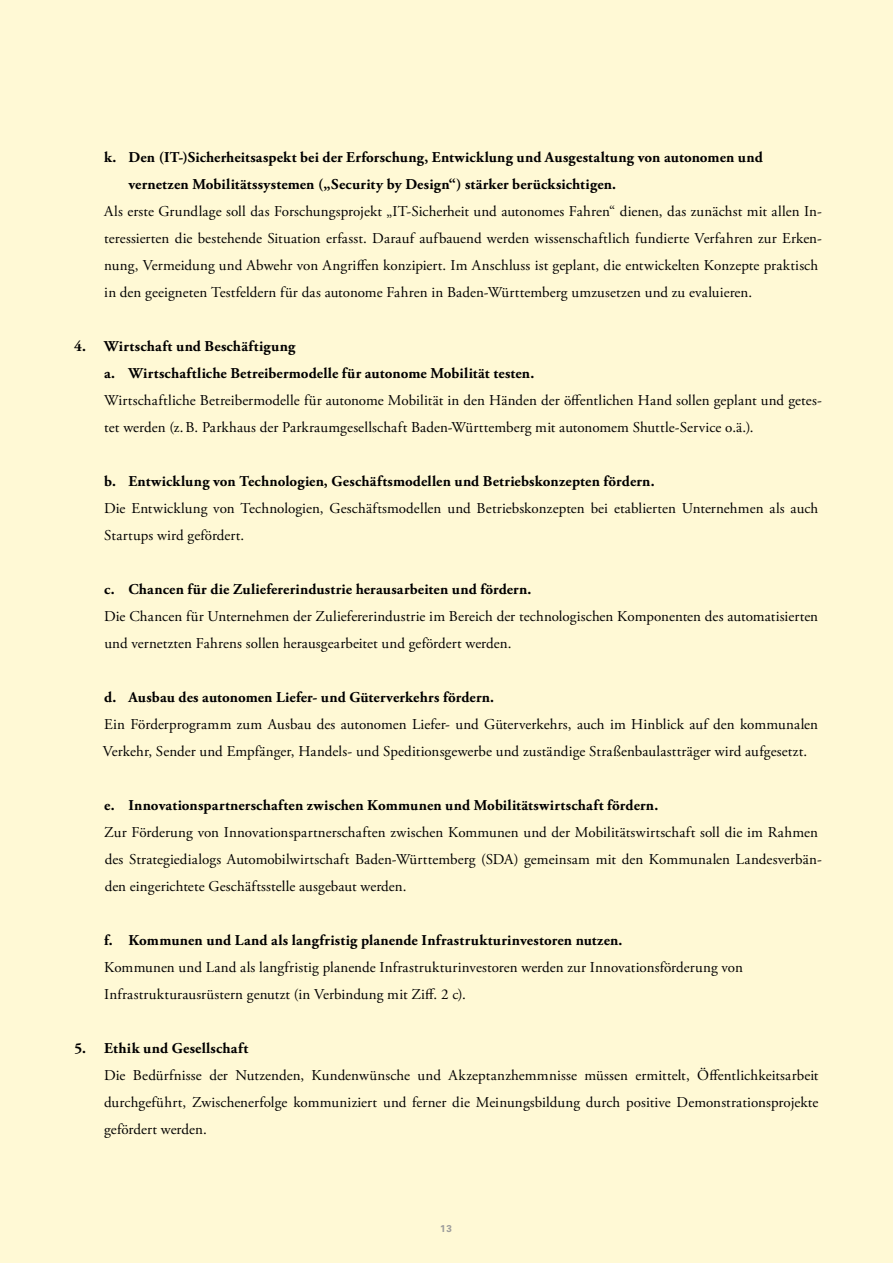
<style>
.page{position:relative;width:893px;height:1263px;background:#fff9d5}
.page>*{position:absolute;margin:0;border:0;box-sizing:border-box;transform-origin:0 0}
.t1{font:15px/27px "Adobe Garamond Pro";letter-spacing:.005em;color:#000}
.t2{font:700 15px/27px "Adobe Garamond Pro";letter-spacing:.01em;color:#000}
.t3{font:700 9.9px "Univers LT";color:#9d9d9c}
</style>
<div class="page">
<p class="t2" style="left:128px;top:144px;width:636px;text-indent:-24px">k. Den (IT-)Sicherheitsaspekt bei der Erforschung, Entwicklung und Ausgestaltung von autonomen und vernetzen Mobilitätssystemen („Security by Design“) stärker berücksichtigen.</p>
<p class="t1" style="left:104px;top:198px;width:719px">Als erste Grundlage soll das Forschungsprojekt „IT-Sicherheit und autonomes Fahren“ dienen, das zunächst mit allen In&shy;teressierten die bestehende Situation erfasst. Darauf aufbauend werden wissenschaftlich fundierte Verfahren zur Erken&shy;nung, Vermeidung und Abwehr von Angriffen konzipiert. Im Anschluss ist geplant, die entwickelten Konzepte praktisch in den geeigneten Testfeldern für das autonome Fahren in Baden-Württemberg umzusetzen und zu evaluieren.</p>
<p class="t2" style="left:104px;top:333px;width:432px;text-indent:-30px">4. Wirtschaft und Beschäftigung<br>a. Wirtschaftliche Betreibermodelle für autonome Mobilität testen.</p>
<p class="t1" style="left:104px;top:387px;width:719px">Wirtschaftliche Betreibermodelle für autonome Mobilität in den Händen der öffentlichen Hand sollen geplant und getes&shy;tet werden (z.B. Parkhaus der Parkraumgesellschaft Baden-Württemberg mit autonomem Shuttle-Service o.ä.).</p>
<p class="t2" style="left:104px;top:468px;width:552px">b. Entwicklung von Technologien, Geschäftsmodellen und Betriebskonzepten fördern.</p>
<p class="t1" style="left:104px;top:495px;width:716px">Die Entwicklung von Technologien, Geschäftsmodellen und Betriebskonzepten bei etablierten Unternehmen als auch<br>Startups wird gefördert.</p>
<p class="t2" style="left:104px;top:576px;width:429px">c. Chancen für die Zuliefererindustrie herausarbeiten und fördern.</p>
<p class="t1" style="left:104px;top:603px;width:715px">Die Chancen für Unternehmen der Zuliefererindustrie im Bereich der technologischen Komponenten des automatisierten und vernetzten Fahrens sollen herausgearbeitet und gefördert werden.</p>
<p class="t2" style="left:104px;top:684px;width:391px">d. Ausbau des autonomen Liefer- und Güterverkehrs fördern.</p>
<p class="t1" style="left:103px;top:711px;width:717px">Ein Förderprogramm zum Ausbau des autonomen Liefer- und Güterverkehrs, auch im Hinblick auf den kommunalen<br>Verkehr, Sender und Empfänger, Handels- und Speditionsgewerbe und zuständige Straßenbaulastträger wird aufgesetzt.</p>
<p class="t2" style="left:104px;top:792px;width:556px">e. Innovationspartnerschaften zwischen Kommunen und Mobilitätswirtschaft fördern.</p>
<p class="t1" style="left:104px;top:819px;width:719px">Zur Förderung von Innovationspartnerschaften zwischen Kommunen und der Mobilitätswirtschaft soll die im Rahmen des Strategiedialogs Automobilwirtschaft Baden-Württemberg (SDA) gemeinsam mit den Kommunalen Landesverbän&shy;den eingerichtete Geschäftsstelle ausgebaut werden.</p>
<p class="t2" style="left:104px;top:927px;width:520px">f. Kommunen und Land als langfristig planende Infrastrukturinvestoren nutzen.</p>
<p class="t1" style="left:104px;top:954px;width:640px">Kommunen und Land als langfristig planende Infrastrukturinvestoren werden zur Innovationsförderung von<br>Infrastrukturausrüstern genutzt (in Verbindung mit Ziff. 2 c).</p>
<p class="t2" style="left:74px;top:1035px;width:175px">5. Ethik und Gesellschaft</p>
<p class="t1" style="left:104px;top:1062px;width:716px;text-align:justify">Die Bedürfnisse der Nutzenden, Kundenwünsche und Akzeptanzhemmnisse müssen ermittelt, Öffentlichkeitsarbeit durchgeführt, Zwischenerfolge kommuniziert und ferner die Meinungsbildung durch positive Demonstrationsprojekte gefördert werden.</p>
<p class="t3" style="left:440px;top:1223px;width:14px">13</p>
</div>
